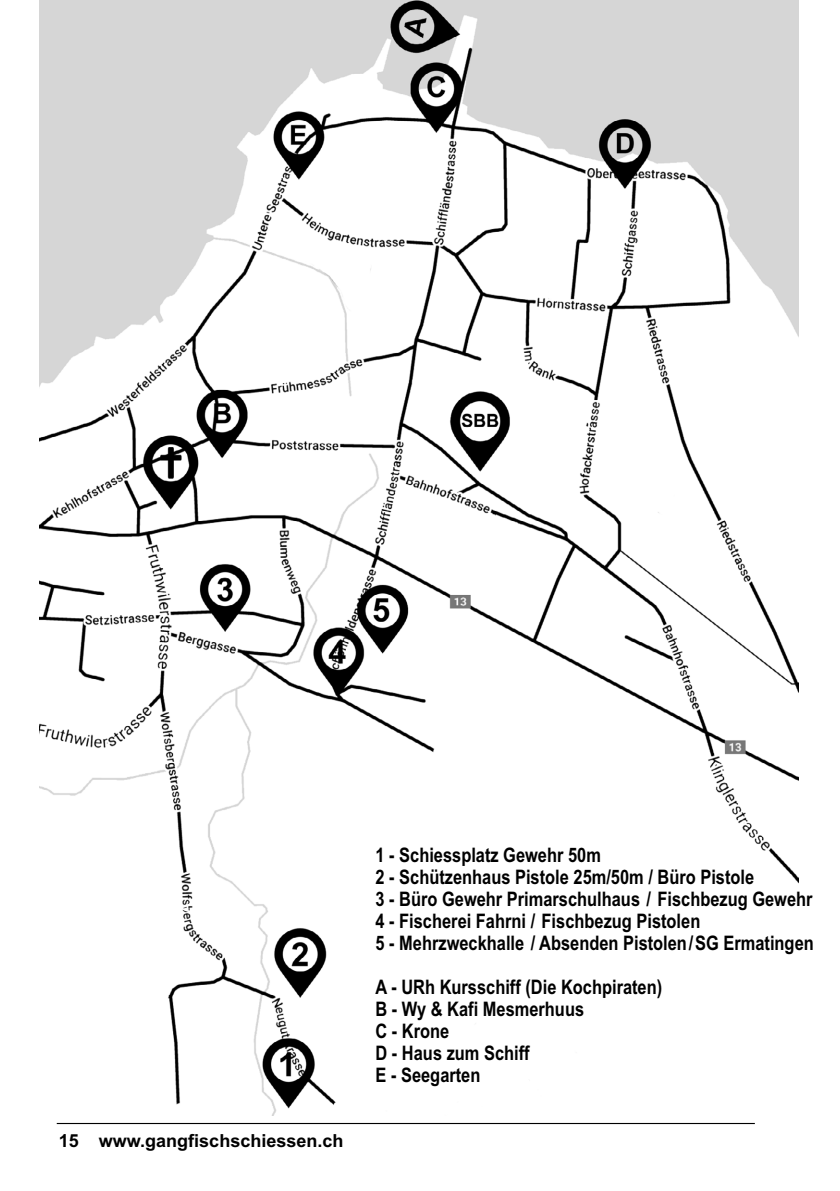
<style>
.page{position:relative;width:840px;height:1191px;background:#fff}
.page>*{position:absolute;margin:0;border:0;box-sizing:border-box;transform-origin:0 0}
.t1{font:700 20px/22px "Arial Narrow";color:#000}
.t2{font:700 18px "Arial";color:#000}
.t3{font:700 14px "Arial";color:#fff}
</style>
<div class="page">
<img style="left:39px;top:1px;width:758px;height:1114px">
<hr style="left:57px;top:1123px;width:697px;height:1px;background:#000">
<p class="t3" style="left:181px;top:913px;width:12px;rotate:-90deg">A</p>
<p class="t2" style="left:59px;top:1134px;width:286px">15 www.gangfischschiessen.ch</p>
<p class="t1" style="left:375px;top:845px;width:439px">1 - Schiessplatz Gewehr 50m<br>2 - Schützenhaus Pistole 25m/50m / Büro Pistole<br>3 - Büro Gewehr Primarschulhaus / Fischbezug Gewehr 4 - Fischerei Fahrni / Fischbezug Pistolen<br>5 - Mehrzweckhalle / Absenden Pistolen/SG Ermatingen</p>
<p class="t1" style="left:375px;top:977px;width:288px">A - URh Kursschiff (Die Kochpiraten)<br>B - Wy &amp; Kafi Mesmerhuus<br>C - Krone<br>D - Haus zum Schiff<br>E - Seegarten</p>
</div>
